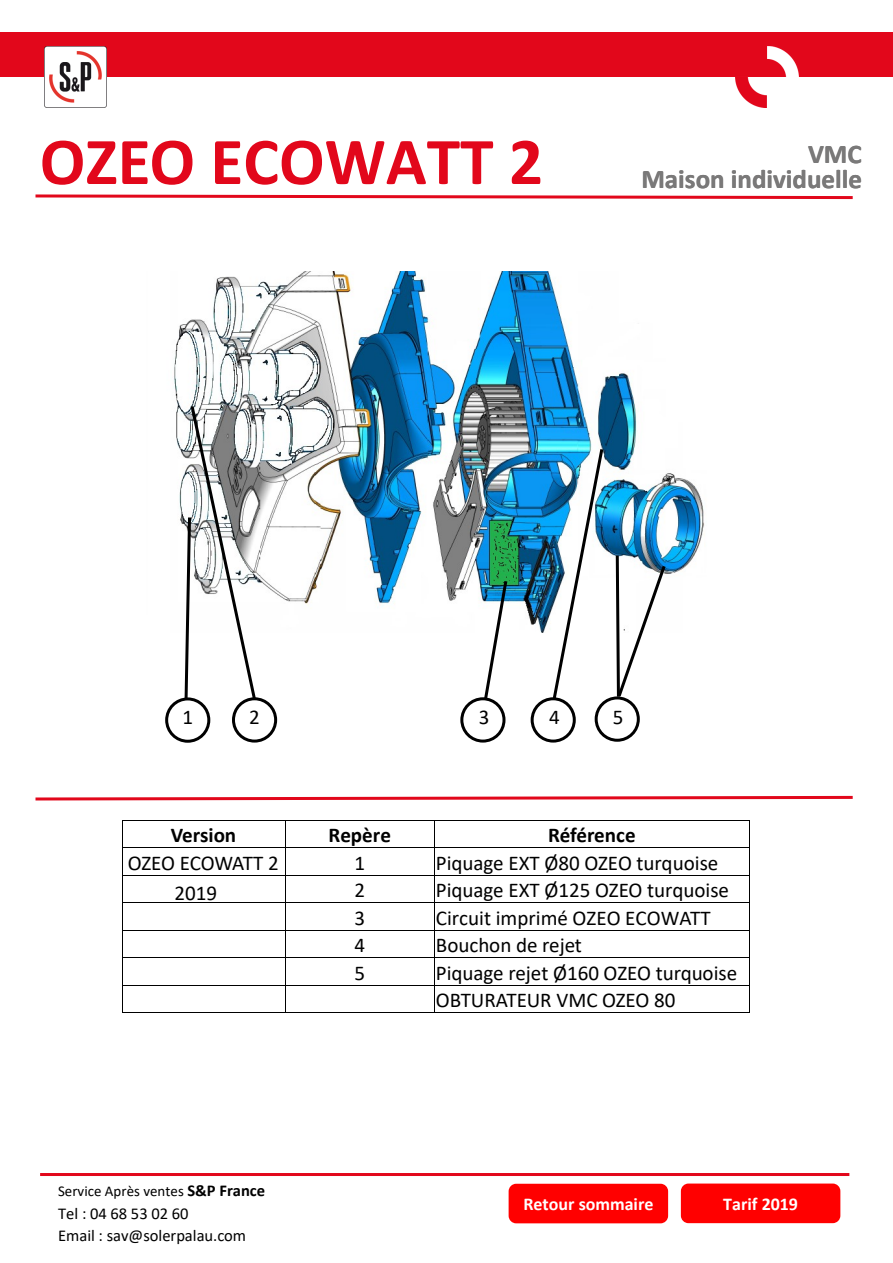
<style>
.page{position:relative;width:893px;height:1263px;background:#fff}
.page>*{position:absolute;margin:0;border:0;box-sizing:border-box;transform-origin:0 0}
.t1{font:700 67.5px "Calibri";color:#e2071b}
.t2{font:700 27px/24.9px "Calibri";color:#7a7979;text-align:right}
.t3{font:21px "Calibri";color:#000}
.t4{font:700 21px "Calibri";color:#000}
.t5{font:700 18px "Calibri";color:#fff}
.t6{font:16.5px "Calibri";color:#000}
.t7{font:15px "Calibri";color:#000}
.s1{font-weight:700;font-size:16.5px}
</style>
<div class="page">
<div style="left:0;top:32px;width:893px;height:45px;background:#e2071b"></div>
<img style="left:735px;top:77px;width:32px;height:30px">
<img style="left:767px;top:46px;width:31px;height:31px">
<svg style="left:35px;top:194px;width:818px;height:6px"></svg>
<img style="left:44px;top:46px;width:63px;height:62px">
<svg style="left:35px;top:795px;width:818px;height:6px"></svg>
<hr style="left:40px;top:1173px;width:809px;height:3px;background:#e2071b">
<div style="left:510px;top:1185px;width:157px;height:37px;background:#f00;border-radius:6px"></div>
<div style="left:509px;top:1184px;width:159px;height:39px;border:3px solid #f00;border-radius:6px"></div>
<div style="left:682px;top:1185px;width:157px;height:37px;background:#f00;border-radius:6px"></div>
<div style="left:681px;top:1183px;width:159px;height:40px;border:3px solid #f00;border-radius:6px"></div>
<img style="left:174px;top:272px;width:531px;height:360px">
<svg style="left:183px;top:403px;width:75px;height:300px"></svg>
<div style="left:232px;top:697px;width:45px;height:46px;border:3px solid #000;border-radius:50%"></div>
<div style="left:165px;top:697px;width:45px;height:46px;border:3px solid #000;border-radius:50%"></div>
<div style="left:531px;top:697px;width:45px;height:46px;border:3px solid #000;border-radius:50%"></div>
<svg style="left:482px;top:578px;width:27px;height:125px"></svg>
<div style="left:460px;top:697px;width:46px;height:46px;border:3px solid #000;border-radius:50%"></div>
<div style="left:595px;top:696px;width:45px;height:46px;border:3px solid #000;border-radius:50%"></div>
<svg style="left:551px;top:446px;width:54px;height:256px"></svg>
<hr style="left:122px;top:820px;width:1px;height:192px;background:#000">
<hr style="left:285px;top:820px;width:1px;height:192px;background:#000">
<hr style="left:434px;top:820px;width:1px;height:192px;background:#000">
<hr style="left:749px;top:820px;width:1px;height:192px;background:#000">
<hr style="left:122px;top:820px;width:627px;height:1px;background:#000">
<hr style="left:123px;top:847px;width:626px;height:1px;background:#000">
<hr style="left:123px;top:875px;width:626px;height:1px;background:#000">
<hr style="left:123px;top:902px;width:626px;height:1px;background:#000">
<hr style="left:123px;top:930px;width:626px;height:1px;background:#000">
<hr style="left:123px;top:957px;width:626px;height:1px;background:#000">
<hr style="left:123px;top:985px;width:626px;height:1px;background:#000">
<hr style="left:122px;top:1012px;width:627px;height:1px;background:#000">
<svg style="left:614px;top:553px;width:54px;height:147px"></svg>
<p class="t1" style="left:40px;top:133px;width:505px">OZEO ECOWATT 2</p>
<p class="t2" style="left:641px;top:144px;width:222px">VMC<br>Maison individuelle</p>
<p class="t3" style="left:182px;top:708px;width:12px">1</p>
<p class="t3" style="left:249px;top:708px;width:12px">2</p>
<p class="t3" style="left:479px;top:708px;width:12px">3</p>
<p class="t3" style="left:549px;top:709px;width:12px">4</p>
<p class="t3" style="left:613px;top:708px;width:12px">5</p>
<p class="t4" style="left:171px;top:826px;width:67px">Version</p>
<p class="t4" style="left:329px;top:820px;width:64px">Repère</p>
<p class="t4" style="left:548px;top:826px;width:89px">Référence</p>
<p class="t3" style="left:128px;top:854px;width:153px">OZEO ECOWATT 2</p>
<p class="t3" style="left:354px;top:854px;width:12px">1</p>
<p class="t3" style="left:436px;top:854px;width:284px">Piquage EXT Ø80 OZEO turquoise</p>
<p class="t3" style="left:354px;top:881px;width:12px">2</p>
<p class="t3" style="left:436px;top:881px;width:295px">Piquage EXT Ø125 OZEO turquoise</p>
<p class="t3" style="left:354px;top:909px;width:12px">3</p>
<p class="t3" style="left:436px;top:909px;width:276px">Circuit imprimé OZEO ECOWATT</p>
<p class="t3" style="left:354px;top:936px;width:12px">4</p>
<p class="t3" style="left:436px;top:936px;width:148px">Bouchon de rejet</p>
<p class="t3" style="left:354px;top:964px;width:12px">5</p>
<p class="t3" style="left:436px;top:964px;width:303px">Piquage rejet Ø160 OZEO turquoise</p>
<p class="t3" style="left:436px;top:991px;width:241px">OBTURATEUR VMC OZEO 80</p>
<p class="t3" style="left:175px;top:884px;width:44px">2019</p>
<p class="t7" style="left:58px;top:1185px;width:209px">Service Après ventes <span class="s1">S&amp;P France</span></p>
<p class="t6" style="left:58px;top:1206px;width:132px">Tel : 04 68 53 02 60</p>
<p class="t6" style="left:58px;top:1229px;width:189px">Email : sav@solerpalau.com</p>
<p class="t5" style="left:523px;top:1197px;width:132px">Retour sommaire</p>
<p class="t5" style="left:723px;top:1196px;width:76px">Tarif 2019</p>
</div>
